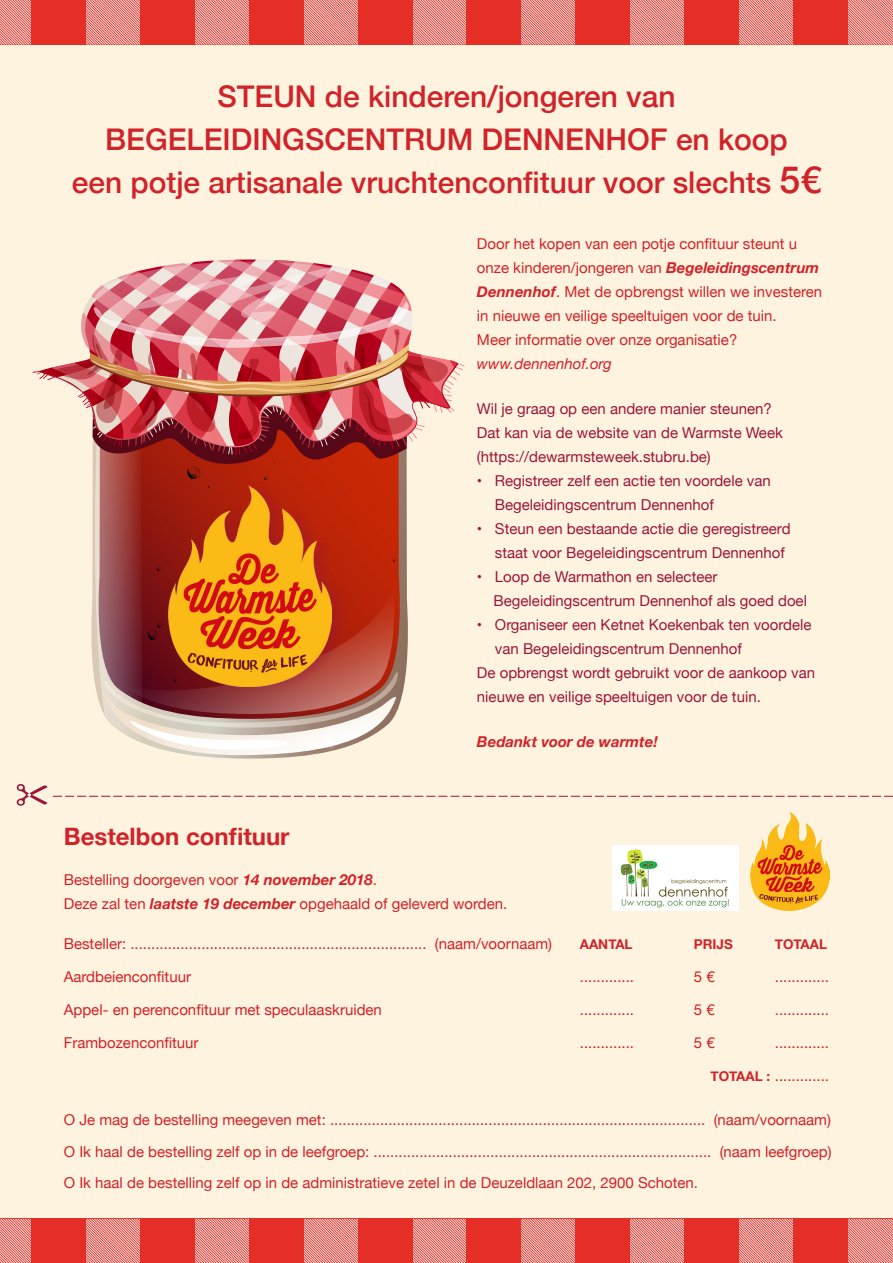
<style>
.page{position:relative;width:893px;height:1263px;background:#fef3df}
.page>*{position:absolute;margin:0;border:0;box-sizing:border-box;transform-origin:0 0}
.t1{font:500 29.85px/43.3px "Helvetica Neue";color:#d1232a;text-align:center}
.t2{font:700 24px "Helvetica Neue";color:#d1232a}
.t3{font:15px/24px "Helvetica Neue";color:#d1232a}
.t4{font:15px/24px "Helvetica Neue";color:#9c163b}
.t5{font:italic 700 15px "Helvetica Neue";color:#d1232a}
.t6{font:700 13.5px "Helvetica Neue";color:#d1232a}
.s1{font-size:37.35px}
.s2{font-weight:700;font-style:italic}
.s3{font-style:italic}
.s4{font-weight:700;font-size:13.5px}
</style>
<div class="page">
<svg style="left:0;top:0;width:893px;height:45px;background:#eb625b"></svg>
<div style="left:31px;top:0;width:55px;height:45px;background:#e52f26"></div>
<svg style="left:0;top:1219px;width:893px;height:44px;background:#eb625c"></svg>
<div style="left:31px;top:1219px;width:55px;height:44px;background:#e52f26"></div>
<img style="left:750px;top:812px;width:80px;height:98px">
<div style="left:764px;top:892px;width:50px;height:11px;background:#fbba16"></div>
<svg style="left:759px;top:894px;width:59px;height:12px"></svg>
<img style="left:612px;top:845px;width:126px;height:65px">
<svg style="left:17px;top:784px;width:876px;height:22px"></svg>
<img style="left:32px;top:260px;width:433px;height:496px">
<p class="t1" style="left:72px;top:72px;width:751px">STEUN de kinderen/jongeren van<br>BEGELEIDINGSCENTRUM DENNENHOF en koop<br>een potje artisanale vruchtenconfituur voor slechts <span class="s1">5€</span></p>
<p class="t3" style="left:477px;top:232px;width:347px">Door het kopen van een potje confituur steunt u onze kinderen/jongeren van <span class="s2">Begeleidingscentrum Dennenhof</span>. Met de opbrengst willen we investeren in nieuwe en veilige speeltuigen voor de tuin.<br>Meer informatie over onze organisatie? <span class="s3">www.dennenhof.org</span></p>
<p class="t4" style="left:477px;top:397px;width:307px">Wil je graag op een andere manier steunen?<br>Dat kan via de website van de Warmste Week (https://dewarmsteweek.stubru.be)</p>
<p class="t4" style="left:495px;top:469px;width:277px;text-indent:-18px">• Registreer zelf een actie ten voordele van<br>Begeleidingscentrum Dennenhof</p>
<p class="t4" style="left:495px;top:517px;width:297px;text-indent:-18px">• Steun een bestaande actie die geregistreerd staat voor Begeleidingscentrum Dennenhof</p>
<p class="t4" style="left:477px;top:565px;width:242px">• Loop de Warmathon en selecteer</p>
<p class="t4" style="left:494px;top:589px;width:315px">Begeleidingscentrum Dennenhof als goed doel</p>
<p class="t4" style="left:495px;top:613px;width:318px;text-indent:-18px">• Organiseer een Ketnet Koekenbak ten voordele van Begeleidingscentrum Dennenhof</p>
<p class="t4" style="left:477px;top:661px;width:340px">De opbrengst wordt gebruikt voor de aankoop van nieuwe en veilige speeltuigen voor de tuin.</p>
<p class="t5" style="left:477px;top:730px;width:182px">Bedankt voor de warmte!</p>
<p class="t2" style="left:64px;top:817px;width:227px">Bestelbon confituur</p>
<p class="t3" style="left:64px;top:868px;width:445px">Bestelling doorgeven voor <span class="s2">14 november 2018</span>.<br>Deze zal ten <span class="s2">laatste 19 december</span> opgehaald of geleverd worden.</p>
<p class="t3" style="left:64px;top:932px;width:490px">Besteller: ....................................................................... (naam/voornaam)</p>
<p class="t6" style="left:580px;top:933px;width:54px">AANTAL</p>
<p class="t6" style="left:694px;top:933px;width:41px">PRIJS</p>
<p class="t6" style="left:775px;top:933px;width:54px">TOTAAL</p>
<p class="t3" style="left:64px;top:965px;width:129px">Aardbeienconfituur</p>
<p class="t3" style="left:580px;top:965px;width:56px">.............</p>
<p class="t3" style="left:694px;top:965px;width:22px">5 €</p>
<p class="t3" style="left:775px;top:965px;width:56px">.............</p>
<p class="t3" style="left:64px;top:998px;width:320px">Appel- en perenconfituur met speculaaskruiden</p>
<p class="t3" style="left:580px;top:998px;width:56px">.............</p>
<p class="t3" style="left:694px;top:998px;width:22px">5 €</p>
<p class="t3" style="left:775px;top:998px;width:56px">.............</p>
<p class="t3" style="left:64px;top:1031px;width:136px">Frambozenconfituur</p>
<p class="t3" style="left:580px;top:1031px;width:56px">.............</p>
<p class="t3" style="left:694px;top:1031px;width:22px">5 €</p>
<p class="t3" style="left:775px;top:1031px;width:56px">.............</p>
<p class="t3" style="left:710px;top:1064px;width:120px"><span class="s4">TOTAAL :</span> .............</p>
<p class="t3" style="left:64px;top:1108px;width:769px">O Je mag de bestelling meegeven met: .......................................................................................... (naam/voornaam)</p>
<p class="t3" style="left:64px;top:1140px;width:769px">O Ik haal de bestelling zelf op in de leefgroep: ................................................................................. (naam leefgroep)</p>
<p class="t3" style="left:64px;top:1171px;width:636px">O Ik haal de bestelling zelf op in de administratieve zetel in de Deuzeldlaan 202, 2900 Schoten.</p>
</div>
